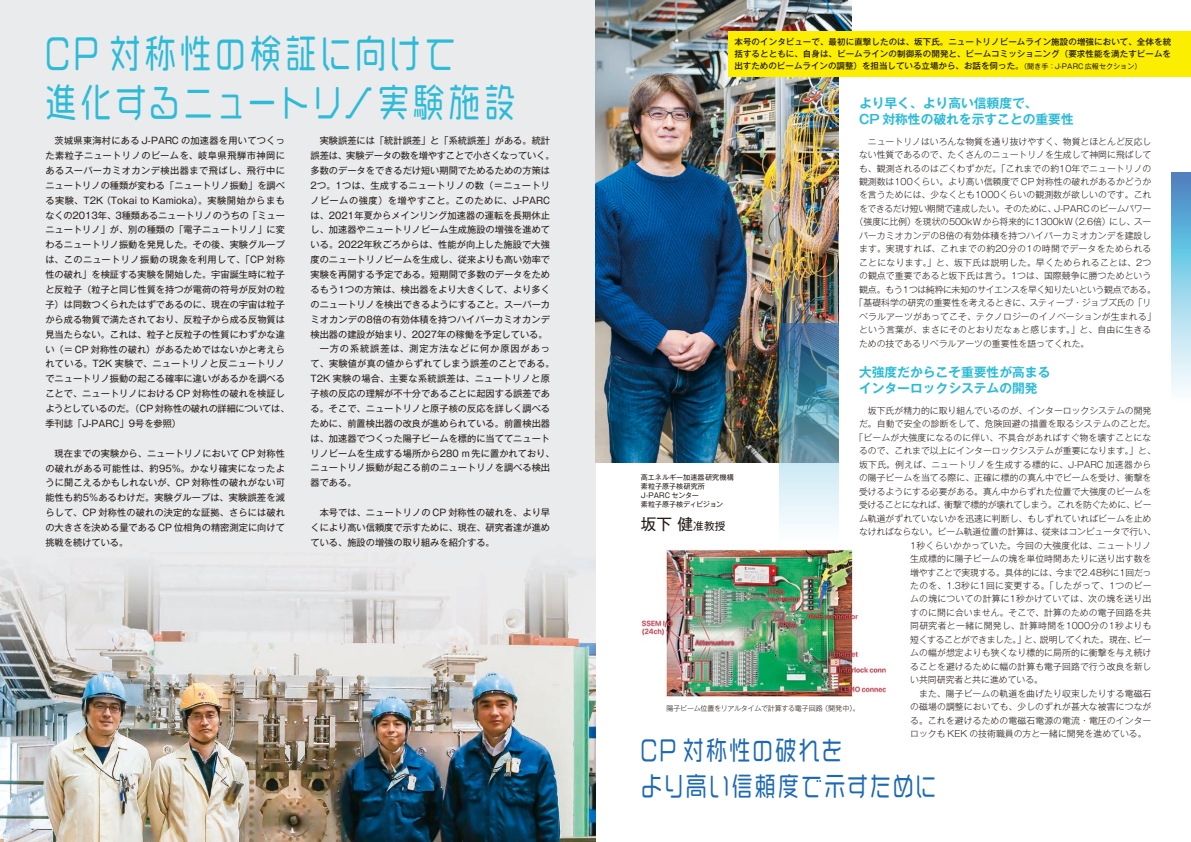
<style>
.page{position:relative;width:1191px;height:842px;background:#fff}
.page>*{position:absolute;margin:0;border:0;box-sizing:border-box;transform-origin:0 0}
.t1{font:39px/48.9px "VDL Giga Maru Medium";letter-spacing:.115em;color:#2dbbd7;scale:.8 1}
.t2{font:26.2px/35.4px "VDL Giga Maru Medium";letter-spacing:.1em;color:#1d68b3;scale:.8 1}
.t3{font:15.6px "Gothic MB101 Pr 6";color:#231916}
.t4{font:700 12.8px/16.3px "Gothic MB101 Pr 6 De";color:#2dbbd7}
.t5{font:9.2px/14.9px "Gothic MB101 Pr 6";color:#231916;text-align:justify}
.t6{font:9.2px "Gothic MB101 Pr 6";letter-spacing:-.02em;color:#231916}
.t7{font:9.2px "Gothic MB101 Pr 6";letter-spacing:.06em;color:#231916}
.t8{font:9.2px "Gothic MB101 Pr 6";letter-spacing:.04em;color:#231916}
.t9{font:9.2px "Gothic MB101 Pr 6";letter-spacing:.02em;color:#231916}
.t10{font:9.2px "Gothic MB101 Pr 6";letter-spacing:.035em;color:#231916}
.t11{font:9.2px "Gothic MB101 Pr 6";letter-spacing:.1em;color:#231916}
.t12{font:300 8.9px "Gothic MB101 Pr 6";letter-spacing:.005em;color:#231916}
.t13{font:300 8.9px "Gothic MB101 Pr 6";letter-spacing:.035em;color:#231916}
.t14{font:300 8.9px "Gothic MB101 Pr 6";letter-spacing:-.045em;color:#231916}
.t15{font:300 8.9px "Gothic MB101 Pr 6";letter-spacing:-.04em;color:#231916}
.t16{font:300 8.9px "Gothic MB101 Pr 6";letter-spacing:-.015em;color:#231916}
.t17{font:300 8.9px "Gothic MB101 Pr 6";letter-spacing:.04em;color:#231916}
.t18{font:300 8.9px "Gothic MB101 Pr 6";letter-spacing:-.03em;color:#231916}
.t19{font:300 8.9px "Gothic MB101 Pr 6";letter-spacing:-.02em;color:#231916}
.t20{font:300 8.9px "Gothic MB101 Pr 6";letter-spacing:.025em;color:#231916}
.t21{font:500 8.5px/12.1px "Gothic MB101 Pr 6";color:#231916;text-align:justify}
.t22{font:7.1px/9.2px "Gothic MB101 Pr 6";letter-spacing:-.005em;color:#231916}
.t23{font:300 7.1px "Gothic MB101 Pr 6";letter-spacing:-.055em;color:#231916}
.s1{font-weight:400;font-size:7.1px}
.s2{font-size:10.6px}
</style>
<div class="page">
<svg style="left:1171px;top:173px;width:20px;height:218px;background:#93cbe6"></svg>
<img style="left:0;top:0;width:595px;height:842px">
<img style="left:595px;top:0;width:256px;height:462px">
<svg style="left:780px;top:323px;width:59px;height:227px;background:#8bb2c4"></svg>
<div style="left:839px;top:77px;width:332px;height:652px;background:#fff"></div>
<img style="left:641px;top:550px;width:245px;height:146px">
<div style="left:729px;top:31px;width:462px;height:46px;background:#fbee00"></div>
<h1 class="t1" style="left:45px;top:27px;width:589px">CP 対称性の検証に向けて<br>進化するニュートリノ実験施設</h1>
<p class="t5" style="left:45px;top:133px;width:246px;text-align:left;text-indent:9px">茨城県東海村にある J-PARC の加速器を用いてつくった素粒子ニュートリノのビームを、岐阜県飛騨市神岡にあるスーパーカミオカンデ検出器まで飛ばし、飛行中にニュートリノの種類が変わる「ニュートリノ振動」を調べる実験、T2K（Tokai to Kamioka）。実験開始からまもなくの2013年、3種類あるニュートリノのうちの「ミューニュートリノ」が、別の種類の「電子ニュートリノ」に変わるニュートリノ振動を発見した。その後、実験グループは、このニュートリノ振動の現象を利用して、「CP 対称性の破れ」を検証する実験を開始した。宇宙誕生時に粒子と反粒子（粒子と同じ性質を持つが電荷の符号が反対の粒子）は同数つくられたはずであるのに、現在の宇宙は粒子から成る物質で満たされており、反粒子から成る反物質は見当たらない。これは、粒子と反粒子の性質にわずかな違い（＝ CP 対称性の破れ）があるためではないかと考えられている。T2K 実験で、ニュートリノと反ニュートリノでニュートリノ振動の起こる確率に違いがあるかを調べることで、ニュートリノにおける CP 対称性の破れを検証しようとしているのだ。（CP 対称性の破れの詳細については、季刊誌「J-PARC」9号を参照）</p>
<p class="t5" style="left:45px;top:445px;width:241px;text-indent:9px">現在までの実験から、ニュートリノにおいて CP 対称性の破れがある可能性は、約95％。かなり確実になったように聞こえるかもしれないが、CP 対称性の破れがない可能性も約5％あるわけだ。実験グループは、実験誤差を減らして、CP 対称性の破れの決定的な証拠、さらには破れの大きさを決める量である CP 位相角の精密測定に向けて挑戦を続けている。</p>
<p class="t5" style="left:320px;top:133px;width:232px">実験誤差には「統計誤差」と「系統誤差」がある。統計</p>
<p class="t6" style="left:310px;top:148px;width:246px">誤差は、実験データの数を増やすことで小さくなっていく。</p>
<p class="t5" style="left:310px;top:162px;width:241px">多数のデータをできるだけ短い期間でためるための方策は</p>
<p class="t8" style="left:310px;top:178px;width:241px">2つ。1つは、生成するニュートリノの数（＝ニュートリ</p>
<p class="t7" style="left:310px;top:192px;width:241px">ノビームの強度）を増やすこと。このために、J-PARC</p>
<p class="t5" style="left:310px;top:207px;width:241px">は、2021年夏からメインリング加速器の運転を長期休止</p>
<p class="t5" style="left:310px;top:222px;width:241px">し、加速器やニュートリノビーム生成施設の増強を進めて</p>
<p class="t5" style="left:310px;top:237px;width:241px">いる。2022年秋ごろからは、性能が向上した施設で大強</p>
<p class="t5" style="left:310px;top:252px;width:241px">度のニュートリノビームを生成し、従来よりも高い効率で</p>
<p class="t5" style="left:310px;top:266px;width:241px">実験を再開する予定である。短期間で多数のデータをため</p>
<p class="t5" style="left:310px;top:281px;width:241px">るもう1つの方策は、検出器をより大きくして、より多く</p>
<p class="t5" style="left:310px;top:296px;width:241px">のニュートリノを検出できるようにすること。スーパーカ</p>
<p class="t5" style="left:310px;top:311px;width:241px">ミオカンデの8倍の有効体積を持つハイパーカミオカンデ</p>
<p class="t5" style="left:310px;top:326px;width:239px">検出器の建設が始まり、2027年の稼働を予定している。</p>
<p class="t11" style="left:320px;top:341px;width:232px">一方の系統誤差は、測定方法などに何か原因があっ</p>
<p class="t9" style="left:310px;top:356px;width:246px">て、実験値が真の値からずれてしまう誤差のことである。</p>
<p class="t10" style="left:310px;top:371px;width:241px">T2K 実験の場合、主要な系統誤差は、ニュートリノと原</p>
<p class="t5" style="left:310px;top:385px;width:241px">子核の反応の理解が不十分であることに起因する誤差であ</p>
<p class="t5" style="left:310px;top:400px;width:241px">る。そこで、ニュートリノと原子核の反応を詳しく調べる</p>
<p class="t5" style="left:310px;top:415px;width:241px">ために、前置検出器の改良が進められている。前置検出器</p>
<p class="t5" style="left:310px;top:430px;width:241px">は、加速器でつくった陽子ビームを標的に当ててニュート</p>
<p class="t5" style="left:310px;top:445px;width:246px">リノビームを生成する場所から280 m 先に置かれており、</p>
<p class="t5" style="left:310px;top:460px;width:241px">ニュートリノ振動が起こる前のニュートリノを調べる検出</p>
<p class="t5" style="left:310px;top:475px;width:48px">器である。</p>
<p class="t5" style="left:310px;top:504px;width:241px;text-indent:9px">本号では、ニュートリノの CP 対称性の破れを、より早くにより高い信頼度で示すために、現在、研究者達が進めている、施設の増強の取り組みを紹介する。</p>
<p class="t21" style="left:734px;top:35px;width:438px">本号のインタビューで、最初に直撃したのは、坂下氏。ニュートリノビームライン施設の増強において、全体を統括するとともに、自身は、ビームラインの制御系の開発と、ビームコミッショニング（要求性能を満たすビームを出すためのビームラインの調整）を担当している立場から、お話を伺った。<span class="s1">（聞き手：J-PARC 広報セクション）</span></p>
<h3 class="t4" style="left:859px;top:94px;width:216px">より早く、より高い信頼度で、<br>CP 対称性の破れを示すことの重要性</h3>
<p class="t12" style="left:868px;top:134px;width:285px">ニュートリノはいろんな物質を通り抜けやすく、物質とほとんど反応し</p>
<p class="t12" style="left:859px;top:147px;width:294px">ない性質であるので、たくさんのニュートリノを生成して神岡に飛ばして</p>
<p class="t12" style="left:859px;top:161px;width:294px">も、観測されるのはごくわずかだ。「これまでの約10年でニュートリノの</p>
<p class="t12" style="left:859px;top:174px;width:294px">観測数は100くらい。より高い信頼度で CP 対称性の破れがあるかどうか</p>
<p class="t12" style="left:859px;top:188px;width:294px">を言うためには、少なくとも1000くらいの観測数が欲しいのです。これ</p>
<p class="t14" style="left:859px;top:201px;width:294px">をできるだけ短い期間で達成したい。そのために、J-PARC のビームパワー</p>
<p class="t12" style="left:854px;top:215px;width:298px">（強度に比例）を現状の500kWから将来的に1300kW（2.6倍）にし、スー</p>
<p class="t12" style="left:859px;top:228px;width:294px">パーカミオカンデの8倍の有効体積を持つハイパーカミオカンデを建設し</p>
<p class="t13" style="left:859px;top:242px;width:294px">ます。実現すれば、これまでの約20分の1の時間でデータをためられる</p>
<p class="t13" style="left:859px;top:255px;width:294px">ことになります。」と、坂下氏は説明した。早くためられることは、2つ</p>
<p class="t12" style="left:859px;top:268px;width:294px">の観点で重要であると坂下氏は言う。1つは、国際競争に勝つためという</p>
<p class="t14" style="left:859px;top:282px;width:298px">観点。もう1つは純粋に未知のサイエンスを早く知りたいという観点である。</p>
<p class="t16" style="left:854px;top:295px;width:298px">「基礎科学の研究の重要性を考えるときに、スティーブ・ジョブズ氏の「リ</p>
<p class="t12" style="left:859px;top:309px;width:298px">ベラルアーツがあってこそ、テクノロジーのイノベーションが生まれる」</p>
<p class="t12" style="left:859px;top:322px;width:294px">という言葉が、まさにそのとおりだなぁと感じます。」と、自由に生きる</p>
<p class="t12" style="left:859px;top:336px;width:232px">ための技であるリベラルアーツの重要性を語ってくれた。</p>
<h3 class="t4" style="left:859px;top:363px;width:193px">大強度だからこそ重要性が高まるインターロックシステムの開発</h3>
<p class="t12" style="left:868px;top:403px;width:285px">坂下氏が精力的に取り組んでいるのが、インターロックシステムの開発</p>
<p class="t12" style="left:859px;top:417px;width:298px">だ。自動で安全の診断をして、危険回避の措置を取るシステムのことだ。</p>
<p class="t12" style="left:854px;top:430px;width:298px">「ビームが大強度になるのに伴い、不具合があればすぐ物を壊すことにな</p>
<p class="t12" style="left:859px;top:443px;width:298px">るので、これまで以上にインターロックシステムが重要になります。」と、</p>
<p class="t17" style="left:859px;top:457px;width:294px">坂下氏。例えば、ニュートリノを生成する標的に、J-PARC 加速器から</p>
<p class="t12" style="left:859px;top:470px;width:294px">の陽子ビームを当てる際に、正確に標的の真ん中でビームを受け、衝撃を</p>
<p class="t12" style="left:859px;top:484px;width:294px">受けるようにする必要がある。真ん中からずれた位置で大強度のビームを</p>
<p class="t18" style="left:859px;top:497px;width:294px">受けることになれば、衝撃で標的が壊れてしまう。これを防ぐために、ビー</p>
<p class="t12" style="left:859px;top:511px;width:294px">ム軌道がずれていないかを迅速に判断し、もしずれていればビームを止め</p>
<p class="t19" style="left:859px;top:524px;width:298px">なければならない。ビーム軌道位置の計算は、従来はコンピュータで行い、</p>
<p class="t20" style="left:910px;top:538px;width:243px">1秒くらいかかっていた。今回の大強度化は、ニュートリノ</p>
<p class="t12" style="left:910px;top:551px;width:243px">生成標的に陽子ビームの塊を単位時間あたりに送り出す数を</p>
<p class="t15" style="left:910px;top:565px;width:243px">増やすことで実現する。具体的には、今まで2.48秒に1回だっ</p>
<p class="t13" style="left:910px;top:578px;width:243px">たのを、1.3秒に1回に変更する。「したがって、1つのビー</p>
<p class="t12" style="left:910px;top:592px;width:243px">ムの塊についての計算に1秒かけていては、次の塊を送り出</p>
<p class="t12" style="left:910px;top:605px;width:243px">すのに間に合いません。そこで、計算のための電子回路を共</p>
<p class="t13" style="left:910px;top:619px;width:243px">同研究者と一緒に開発し、計算時間を1000分の1秒よりも</p>
<p class="t15" style="left:910px;top:632px;width:243px">短くすることができました。」と、説明してくれた。現在、ビー</p>
<p class="t12" style="left:910px;top:645px;width:243px">ムの幅が想定よりも狭くなり標的に局所的に衝撃を与え続け</p>
<p class="t12" style="left:910px;top:659px;width:243px">ることを避けるために幅の計算も電子回路で行う改良を新し</p>
<p class="t12" style="left:910px;top:672px;width:134px">い共同研究者と共に進めている。</p>
<p class="t12" style="left:919px;top:686px;width:234px">また、陽子ビームの軌道を曲げたり収束したりする電磁石</p>
<p class="t12" style="left:910px;top:699px;width:243px">の磁場の調整においても、少しのずれが甚大な被害につなが</p>
<p class="t12" style="left:910px;top:713px;width:243px">る。これを避けるための電磁石電源の電流・電圧のインター</p>
<p class="t12" style="left:910px;top:726px;width:238px">ロックも KEK の技術職員の方と一緒に開発を進めている。</p>
<p class="t22" style="left:641px;top:472px;width:94px">高エネルギー加速器研究機構素粒子原子核研究所<br>J-PARC センター<br>素粒子原子核ディビジョン</p>
<h3 class="t3" style="left:641px;top:511px;width:86px">坂下 健<span class="s2">准教授</span></h3>
<p class="t23" style="left:666px;top:702px;width:195px">陽子ビーム位置をリアルタイムで計算する電子回路（開発中）。</p>
<h2 class="t2" style="left:641px;top:731px;width:371px">CP 対称性の破れを<br>より高い信頼度で示すために</h2>
</div>
